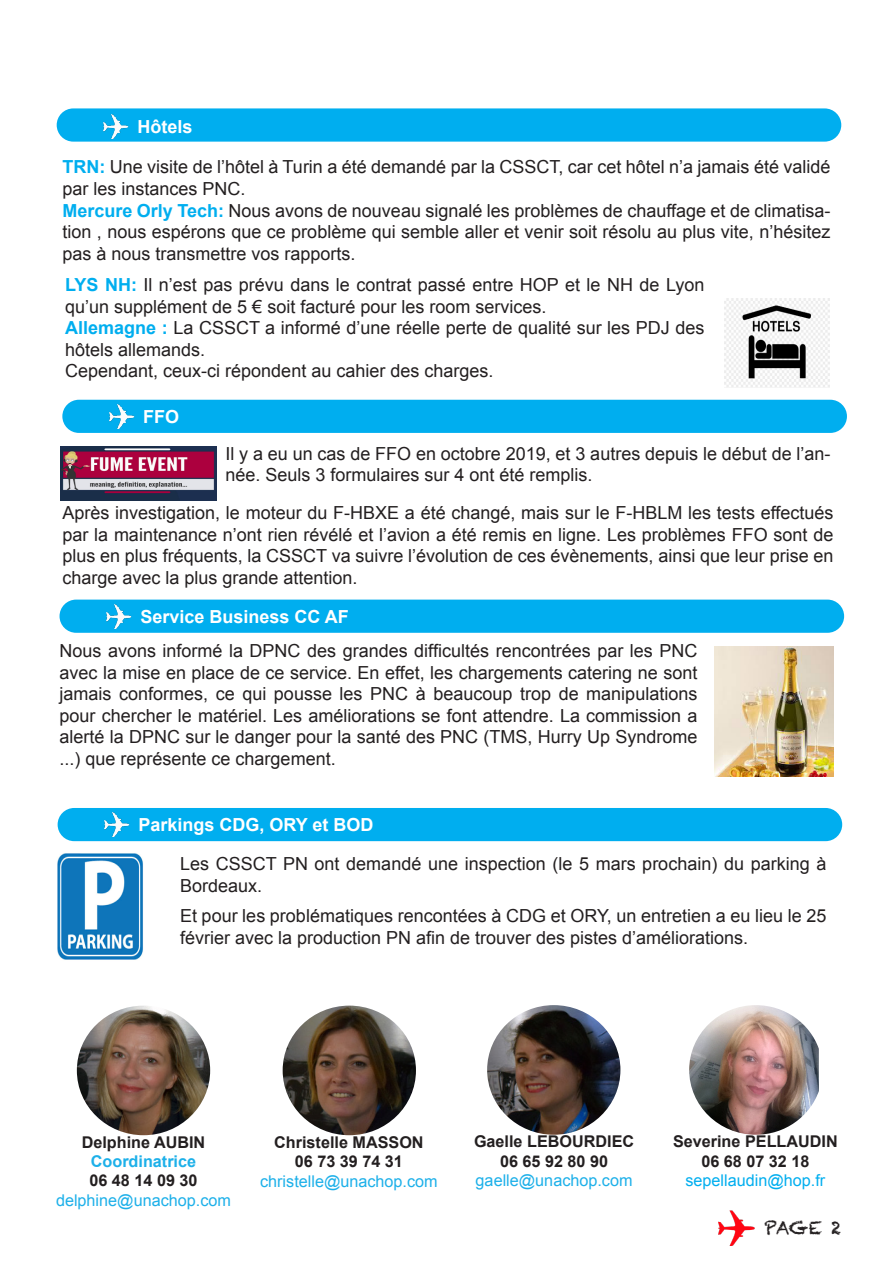
<style>
.page{position:relative;width:893px;height:1263px;background:#fff}
.page>*{position:absolute;margin:0;border:0;box-sizing:border-box;transform-origin:0 0}
.t1{font:18px/21.6px "Arial";color:#231f20}
.t2{font:700 18px "Arial";color:#fff}
.t3{font:18px "Chalkduster";color:#231f20}
.t4{font:700 16.2px "Arial";color:#231f20}
.t5{font:16.2px "Arial";color:#1db0e9}
.t6{font:16.2px "Arial";color:#00aeef}
.t7{font:700 16.2px "Arial";color:#1db0e9}
.s1{font-weight:700;color:#00aeef}
</style>
<div class="page">
<img style="left:724px;top:298px;width:106px;height:89px">
<div style="left:58px;top:110px;width:782px;height:30px;background:#00aeef;border-radius:15px"></div>
<div style="left:57px;top:108px;width:784px;height:34px;border:3px solid #00aeef;border-radius:15px"></div>
<img style="left:104px;top:114px;width:25px;height:24px">
<img style="left:719px;top:1210px;width:36px;height:36px">
<img style="left:689px;top:1005px;width:130px;height:130px">
<img style="left:77px;top:1006px;width:133px;height:129px">
<img style="left:487px;top:1005px;width:133px;height:130px">
<img style="left:283px;top:1005px;width:133px;height:130px">
<div style="left:64px;top:401px;width:781px;height:30px;background:#00aeef;border-radius:15px"></div>
<div style="left:62px;top:400px;width:785px;height:33px;border:3px solid #00aeef;border-radius:15px"></div>
<img style="left:110px;top:404px;width:24px;height:24px">
<div style="left:61px;top:601px;width:782px;height:30px;background:#00aeef;border-radius:15px"></div>
<div style="left:60px;top:600px;width:784px;height:33px;border:3px solid #00aeef;border-radius:15px"></div>
<img style="left:107px;top:604px;width:24px;height:24px">
<div style="left:59px;top:809px;width:782px;height:31px;background:#00aeef;border-radius:15px"></div>
<div style="left:58px;top:808px;width:784px;height:33px;border:3px solid #00aeef;border-radius:15px"></div>
<img style="left:105px;top:813px;width:25px;height:24px">
<img style="left:57px;top:853px;width:86px;height:107px">
<img style="left:714px;top:646px;width:119px;height:131px">
<img style="left:61px;top:446px;width:156px;height:54px">
<p class="t2" style="left:138px;top:115px;width:57px">Hôtels</p>
<p class="t1" style="left:63px;top:156px;width:769px"><span class="s1">TRN:</span> Une visite de l’hôtel à Turin a été demandé par la CSSCT, car cet hôtel n’a jamais été validé par les instances PNC.</p>
<p class="t1" style="left:63px;top:200px;width:769px;text-align:justify"><span class="s1">Mercure Orly Tech:</span> Nous avons de nouveau signalé les problèmes de chauffage et de climatisa&shy;tion , nous espérons que ce problème qui semble aller et venir soit résolu au plus vite, n’hésitez pas à nous transmettre vos rapports.</p>
<p class="t1" style="left:65px;top:274px;width:641px"><span class="s1">LYS NH:</span> Il n’est pas prévu dans le contrat passé entre HOP et le NH de Lyon qu’un supplément de 5 € soit facturé pour les room services.</p>
<p class="t1" style="left:65px;top:317px;width:641px"><span class="s1">Allemagne :</span> La CSSCT a informé d’une réelle perte de qualité sur les PDJ des hôtels allemands.</p>
<p class="t1" style="left:65px;top:360px;width:430px">Cependant, ceux-ci répondent au cahier des charges.</p>
<p class="t2" style="left:143px;top:405px;width:37px">FFO</p>
<p class="t1" style="left:225px;top:443px;width:607px">Il y a eu un cas de FFO en octobre 2019, et 3 autres depuis le début de l’an&shy;née. Seuls 3 formulaires sur 4 ont été remplis.</p>
<p class="t1" style="left:62px;top:502px;width:773px;text-align:justify">Après investigation, le moteur du F-HBXE a été changé, mais sur le F-HBLM les tests effectués par la maintenance n’ont rien révélé et l’avion a été remis en ligne. Les problèmes FFO sont de plus en plus fréquents, la CSSCT va suivre l’évolution de ces évènements, ainsi que leur prise en charge avec la plus grande attention.</p>
<p class="t2" style="left:140px;top:605px;width:210px">Service Business CC AF</p>
<p class="t1" style="left:60px;top:640px;width:639px;text-align:justify">Nous avons informé la DPNC des grandes difficultés rencontrées par les PNC avec la mise en place de ce service. En effet, les chargements catering ne sont jamais conformes, ce qui pousse les PNC à beaucoup trop de manipulations pour chercher le matériel. Les améliorations se font attendre. La commission a alerté la DPNC sur le danger pour la santé des PNC (TMS, Hurry Up Syndrome ...) que représente ce chargement.</p>
<p class="t2" style="left:139px;top:813px;width:237px">Parkings CDG, ORY et BOD</p>
<p class="t1" style="left:180px;top:853px;width:648px">Les CSSCT PN ont demandé une inspection (le 5 mars prochain) du parking à<br>Bordeaux.</p>
<p class="t1" style="left:180px;top:905px;width:648px">Et pour les problématiques rencontées à CDG et ORY, un entretien a eu lieu le 25 février avec la production PN afin de trouver des pistes d’améliorations.</p>
<p class="t4" style="left:82px;top:1131px;width:125px">Delphine AUBIN</p>
<p class="t7" style="left:91px;top:1150px;width:107px">Coordinatrice</p>
<p class="t4" style="left:89px;top:1170px;width:110px">06 48 14 09 30</p>
<p class="t5" style="left:56px;top:1189px;width:176px">delphine@unachop.com</p>
<p class="t4" style="left:274px;top:1131px;width:151px">Christelle MASSON</p>
<p class="t4" style="left:295px;top:1151px;width:110px">06 73 39 74 31</p>
<p class="t5" style="left:260px;top:1170px;width:179px">christelle@unachop.com</p>
<p class="t4" style="left:474px;top:1131px;width:162px">Gaelle LEBOURDIEC</p>
<p class="t4" style="left:500px;top:1150px;width:110px">06 65 92 80 90</p>
<p class="t5" style="left:476px;top:1170px;width:158px">gaelle@unachop.com</p>
<p class="t4" style="left:673px;top:1131px;width:166px">Severine PELLAUDIN</p>
<p class="t4" style="left:701px;top:1150px;width:110px">06 68 07 32 18</p>
<p class="t6" style="left:685px;top:1170px;width:141px">sepellaudin@hop.fr</p>
<p class="t3" style="left:764px;top:1217px;width:79px">PAGE 2</p>
</div>
